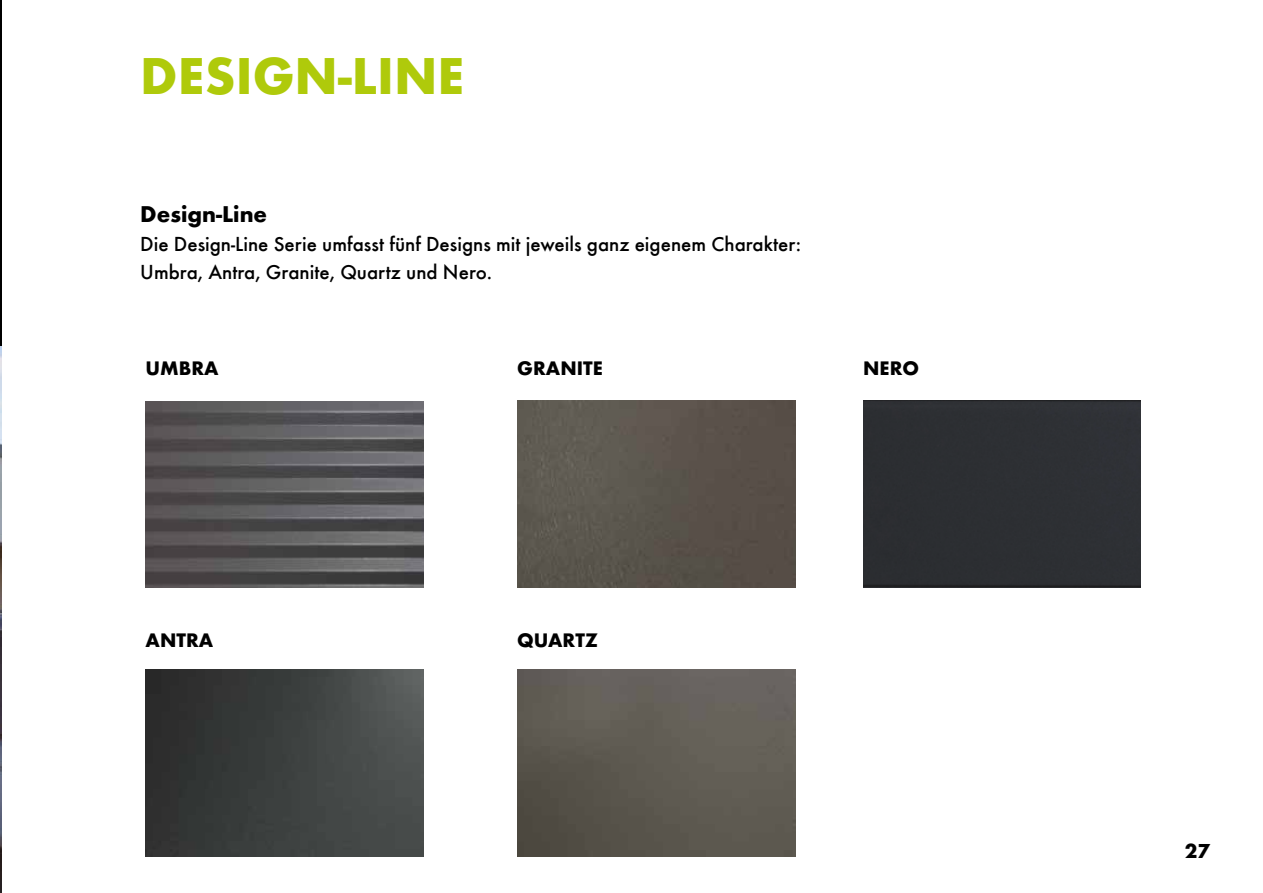
<style>
.page{position:relative;width:1263px;height:893px;background:#fff}
.page>*{position:absolute;margin:0;border:0;box-sizing:border-box;transform-origin:0 0}
.t1{font:700 47.7px "Futura";color:#afca0b}
.t2{font:500 21px/28.5px "Futura T";color:#000}
.t3{font:700 21px "Futura";color:#000}
.t4{font:700 21px "Futura";color:#000}
.t5{font:700 18px "Futura";color:#000}
</style>
<div class="page">
<hr style="left:0;top:0;width:1px;height:893px;background:#000">
<img style="left:0;top:346px;width:1px;height:547px">
<img style="left:146px;top:402px;width:277px;height:186px">
<img style="left:517px;top:401px;width:278px;height:187px">
<img style="left:146px;top:670px;width:277px;height:187px">
<img style="left:517px;top:670px;width:278px;height:187px">
<div style="left:863px;top:401px;width:278px;height:187px;background:#2d2f33"></div>
<h1 class="t1" style="left:140px;top:41px;width:326px">DESIGN-LINE</h1>
<p class="t3" style="left:140px;top:199px;width:128px">Design-Line</p>
<p class="t2" style="left:140px;top:229px;width:662px">Die Design-Line Serie umfasst fünf Designs mit jeweils ganz eigenem Charakter:<br>Umbra, Antra, Granite, Quartz und Nero.</p>
<p class="t5" style="left:146px;top:356px;width:74px">UMBRA</p>
<p class="t5" style="left:517px;top:356px;width:87px">GRANITE</p>
<p class="t5" style="left:863px;top:356px;width:57px">NERO</p>
<p class="t5" style="left:146px;top:627px;width:69px">ANTRA</p>
<p class="t5" style="left:517px;top:627px;width:82px">QUARTZ</p>
<p class="t4" style="left:1185px;top:838px;width:27px">27</p>
</div>
